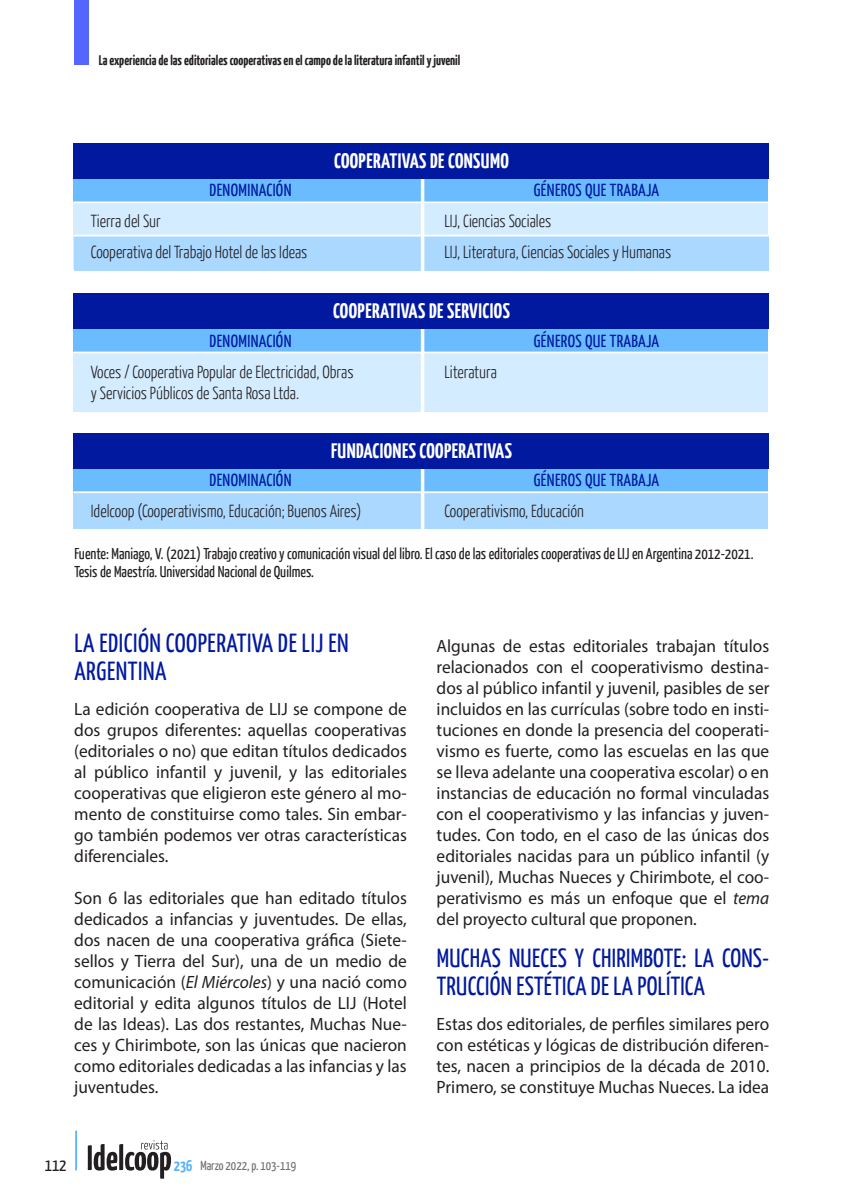
<style>
.page{position:relative;width:844px;height:1191px;background:#fff}
.page>*{position:absolute;margin:0;border:0;box-sizing:border-box;transform-origin:0 0}
.t1{font:26.25px/28px "Yanone Kaffeesatz";letter-spacing:.01em;color:#00199f}
.t2{font:700 21px "Yanone Kaffeesatz";letter-spacing:.02em;color:#fff}
.t3{font:17.85px/21px "Myriad Pro";color:#231f20;text-align:justify}
.t4{font:300 17.5px/31px "Yanone Kaffeesatz";color:#231f20;scale:.96 1}
.t5{font:17.5px "Yanone Kaffeesatz";letter-spacing:.02em;color:#00199f}
.t6{font:17.5px "Yanone Kaffeesatz";color:#231f20}
.t7{font:15.75px/17.5px "Yanone Kaffeesatz";color:#231f20}
.t8{font:700 14px "Yanone Kaffeesatz";color:#231f20}
.t9{font:13.12px "Yanone Kaffeesatz";color:#6d6f71}
.s1{font-style:italic}
.s2{font-weight:700;font-size:15.75px;color:#55b2ff}
</style>
<div class="page">
<div style="left:74px;top:0;width:15px;height:65px;background:#5565ff"></div>
<div style="left:73px;top:145px;width:695px;height:123px;background:#d4ecff"></div>
<div style="left:73px;top:295px;width:695px;height:116px;background:#d4ecff"></div>
<div style="left:73px;top:435px;width:695px;height:94px;background:#aad8ff"></div>
<div style="left:74px;top:236px;width:694px;height:35px;background:#aad8ff"></div>
<div style="left:73px;top:179px;width:695px;height:23px;background:#6abcff"></div>
<div style="left:73px;top:329px;width:695px;height:23px;background:#6abcff"></div>
<div style="left:73px;top:469px;width:695px;height:22px;background:#6abcff"></div>
<hr style="left:421px;top:172px;width:3px;height:109px;background:#fff">
<hr style="left:421px;top:322px;width:3px;height:96px;background:#fff">
<hr style="left:421px;top:462px;width:3px;height:73px;background:#fff">
<div style="left:73px;top:143px;width:695px;height:36px;background:#00199f"></div>
<div style="left:73px;top:293px;width:695px;height:36px;background:#00199f"></div>
<div style="left:73px;top:433px;width:695px;height:36px;background:#00199f"></div>
<hr style="left:73px;top:235px;width:716px;height:1px;background:#fff">
<hr style="left:73px;top:201px;width:716px;height:2px;background:#fff">
<hr style="left:73px;top:351px;width:716px;height:2px;background:#fff">
<hr style="left:73px;top:491px;width:716px;height:2px;background:#fff">
<hr style="left:75px;top:1130px;width:2px;height:40px;background:#55b2ff">
<svg style="left:88px;top:1140px;width:83px;height:38px"></svg>
<p class="t8" style="left:99px;top:50px;width:363px">La experiencia de las editoriales cooperativas en el campo de la literatura infantil y juvenil</p>
<p class="t2" style="left:334px;top:147px;width:176px">COOPERATIVAS DE CONSUMO</p>
<p class="t5" style="left:209px;top:179px;width:83px">DENOMINACIÓN</p>
<p class="t5" style="left:533px;top:179px;width:127px">GÉNEROS QUE TRABAJA</p>
<p class="t4" style="left:91px;top:205px;width:227px">Tierra del Sur<br>Cooperativa del Trabajo Hotel de las Ideas</p>
<p class="t4" style="left:444px;top:205px;width:238px">LIJ, Ciencias Sociales<br>LIJ, Literatura, Ciencias Sociales y Humanas</p>
<p class="t2" style="left:333px;top:297px;width:178px">COOPERATIVAS DE SERVICIOS</p>
<p class="t5" style="left:209px;top:329px;width:83px">DENOMINACIÓN</p>
<p class="t5" style="left:533px;top:329px;width:127px">GÉNEROS QUE TRABAJA</p>
<p class="t4" style="left:91px;top:360px;width:275px;line-height:21px">Voces / Cooperativa Popular de Electricidad, Obras y Servicios Públicos de Santa Rosa Ltda.</p>
<p class="t4" style="left:444px;top:355px;width:56px">Literatura</p>
<p class="t5" style="left:209px;top:469px;width:83px">DENOMINACIÓN</p>
<p class="t2" style="left:331px;top:437px;width:182px">FUNDACIONES COOPERATIVAS</p>
<p class="t5" style="left:533px;top:469px;width:127px">GÉNEROS QUE TRABAJA</p>
<p class="t4" style="left:91px;top:495px;width:283px">Idelcoop (Cooperativismo, Educación; Buenos Aires)</p>
<p class="t4" style="left:444px;top:495px;width:147px">Cooperativismo, Educación</p>
<p class="t7" style="left:74px;top:544px;width:680px">Fuente: Maniago, V. (2021) Trabajo creativo y comunicación visual del libro. El caso de las editoriales cooperativas de LIJ en Argentina 2012-2021.<br>Tesis de Maestría. Universidad Nacional de Quilmes.</p>
<h1 class="t1" style="left:74px;top:628px;width:276px">LA EDICIÓN COOPERATIVA DE LIJ EN<br>ARGENTINA</h1>
<p class="t3" style="left:74px;top:698px;width:334px">La edición cooperativa de LIJ se compone de dos grupos diferentes: aquellas cooperativas (editoriales o no) que editan títulos dedicados al público infantil y juvenil, y las editoriales cooperativas que eligieron este género al mo&shy;mento de constituirse como tales. Sin embar&shy;go también podemos ver otras características diferenciales.</p>
<p class="t3" style="left:74px;top:887px;width:334px">Son 6 las editoriales que han editado títulos dedicados a infancias y juventudes. De ellas, dos nacen de una cooperativa gráfica (Siete&shy;sellos y Tierra del Sur), una de un medio de comunicación (<span class="s1">El Miércoles</span>) y una nació como editorial y edita algunos títulos de LIJ (Hotel de las Ideas). Las dos restantes, Muchas Nue&shy;ces y Chirimbote, son las únicas que nacieron como editoriales dedicadas a las infancias y las juventudes.</p>
<p class="t6" style="left:45px;top:1153px;width:23px">112</p>
<p class="t9" style="left:174px;top:1157px;width:124px"><span class="s2">236</span> Marzo 2022, p. 103-119</p>
<p class="t3" style="left:436px;top:635px;width:334px">Algunas de estas editoriales trabajan títulos relacionados con el cooperativismo destina&shy;dos al público infantil y juvenil, pasibles de ser incluidos en las currículas (sobre todo en insti&shy;tuciones en donde la presencia del cooperati&shy;vismo es fuerte, como las escuelas en las que se lleva adelante una cooperativa escolar) o en instancias de educación no formal vinculadas con el cooperativismo y las infancias y juven&shy;tudes. Con todo, en el caso de las únicas dos editoriales nacidas para un público infantil (y juvenil), Muchas Nueces y Chirimbote, el coo&shy;perativismo es más un enfoque que el <span class="s1">tema </span>del proyecto cultural que proponen.</p>
<h1 class="t1" style="left:436px;top:943px;width:334px">MUCHAS NUECES Y CHIRIMBOTE: LA CONS-<br>TRUCCIÓN ESTÉTICA DE LA POLÍTICA</h1>
<p class="t3" style="left:436px;top:1013px;width:334px">Estas dos editoriales, de perfiles similares pero con estéticas y lógicas de distribución diferen&shy;tes, nacen a principios de la década de 2010.<br>Primero, se constituye Muchas Nueces. La idea</p>
</div>
